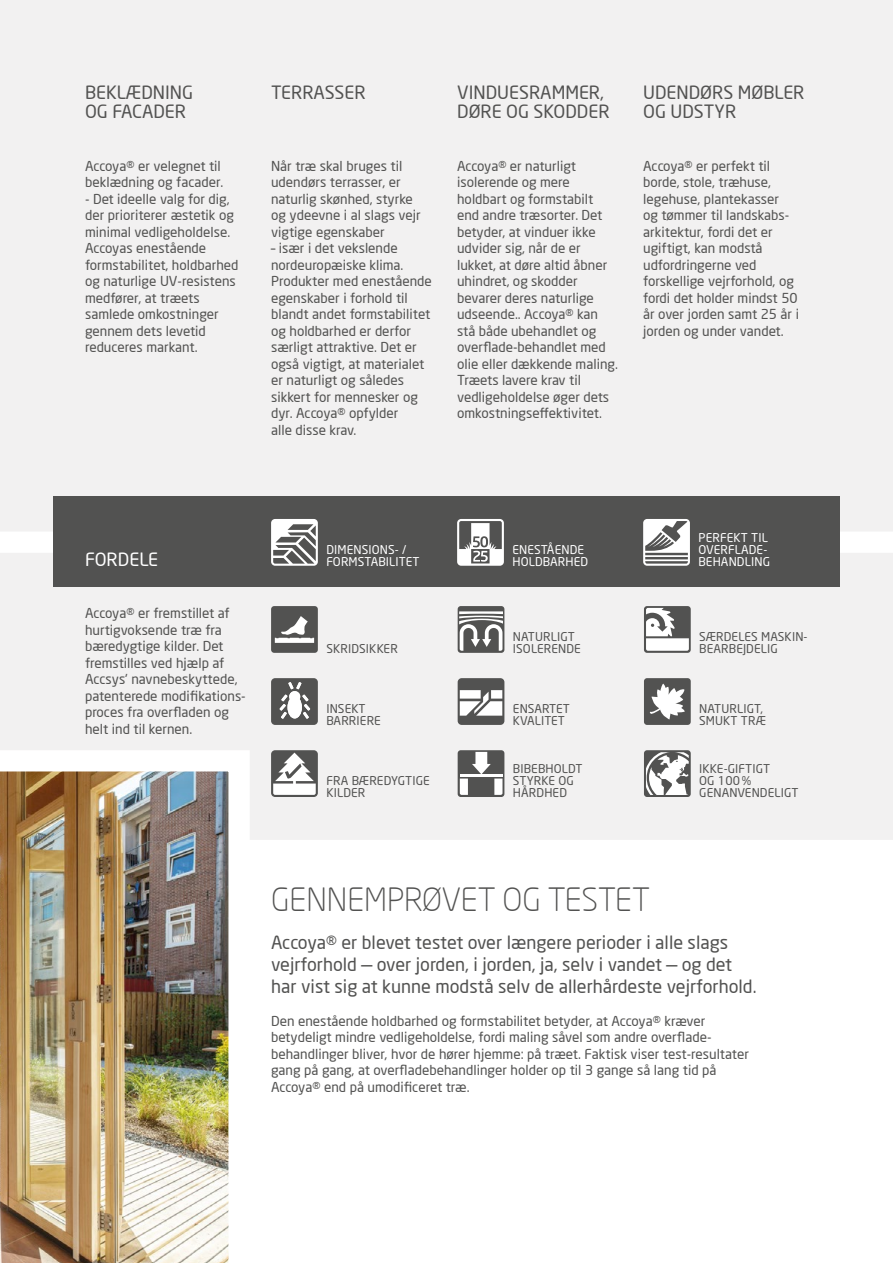
<style>
.page{position:relative;width:893px;height:1263px;background:#fff}
.page>*{position:absolute;margin:0;border:0;box-sizing:border-box;transform-origin:0 0}
.t1{font:300 31.5px "Neo Sans Pro";color:#525251}
.introduction{font:18px/21.6px "Neo Sans Pro";color:#525251}
.subheader{font:18px/19.5px "Neo Sans Pro";color:#525251}
.subheader-2{font:18px "Neo Sans Pro";color:#fff}
.body{font:13.5px/16.5px "Neo Sans Pro";color:#525251}
.subheader-3{font:13.5px/16.5px "Neo Sans Pro";color:#525251}
.icons{font:12px/12px "Neo Sans";letter-spacing:.01em;color:#525251}
.icons-2{font:12px/12px "Neo Sans";letter-spacing:.01em;color:#fff}
</style>
<div class="page">
<div style="left:0;top:0;width:893px;height:840px;background:#f2f1f1"></div>
<svg style="left:0;top:531px;width:893px;height:266px"></svg>
<svg style="left:458px;top:678px;width:46px;height:47px"></svg>
<svg style="left:271px;top:750px;width:47px;height:47px"></svg>
<svg style="left:271px;top:678px;width:47px;height:47px"></svg>
<div style="left:644px;top:750px;width:47px;height:47px;background:#525251;border-radius:3px"></div>
<svg style="left:646px;top:752px;width:43px;height:43px"></svg>
<div style="left:644px;top:606px;width:47px;height:47px;background:#525251;border-radius:3px"></div>
<svg style="left:646px;top:608px;width:43px;height:43px"></svg>
<svg style="left:458px;top:750px;width:46px;height:47px"></svg>
<svg style="left:460px;top:752px;width:42px;height:43px"></svg>
<div style="left:458px;top:606px;width:46px;height:47px;background:#525251;border-radius:3px"></div>
<svg style="left:459px;top:611px;width:44px;height:40px"></svg>
<div style="left:644px;top:678px;width:47px;height:47px;background:#525251;border-radius:3px"></div>
<svg style="left:649px;top:684px;width:36px;height:35px"></svg>
<div style="left:53px;top:497px;width:786px;height:90px;background:#525251"></div>
<svg style="left:271px;top:519px;width:47px;height:47px"></svg>
<div style="left:643px;top:519px;width:47px;height:47px;background:#fff;border-radius:4px"></div>
<svg style="left:645px;top:521px;width:43px;height:43px"></svg>
<div style="left:457px;top:519px;width:47px;height:47px;background:#fff;border-radius:4px"></div>
<svg style="left:459px;top:521px;width:43px;height:42px"></svg>
<svg style="left:271px;top:606px;width:47px;height:47px"></svg>
<img style="left:0;top:739px;width:260px;height:524px">
<p class="subheader" style="left:85px;top:82px;width:110px">BEKLÆDNING</p>
<p class="subheader" style="left:85px;top:102px;width:103px">OG FACADER</p>
<p class="body" style="left:85px;top:157px;width:140px">Accoya® er velegnet til beklædning og facader.</p>
<p class="body" style="left:85px;top:190px;width:155px">- Det ideelle valg for dig, der prioriterer æstetik og minimal vedligeholdelse.<br>Accoyas enestående formstabilitet, holdbarhed og naturlige UV-resistens medfører, at træets samlede omkostninger gennem dets levetid reduceres markant.</p>
<p class="subheader" style="left:271px;top:82px;width:96px">TERRASSER</p>
<p class="subheader" style="left:457px;top:82px;width:154px">VINDUESRAMMER,<br>DØRE OG SKODDER</p>
<p class="subheader" style="left:643px;top:82px;width:163px">UDENDØRS MØBLER<br>OG UDSTYR</p>
<p class="body" style="left:271px;top:157px;width:151px">Når træ skal bruges til udendørs terrasser, er naturlig skønhed, styrke og ydeevne i al slags vejr vigtige egenskaber</p>
<p class="body" style="left:271px;top:240px;width:134px">– især i det vekslende nordeuropæiske klima.</p>
<p class="body" style="left:271px;top:273px;width:162px">Produkter med enestående egenskaber i forhold til blandt andet formstabilitet og holdbarhed er derfor særligt attraktive. Det er også vigtigt, at materialet er naturligt og således sikkert for mennesker og dyr. Accoya® opfylder</p>
<p class="body" style="left:271px;top:421px;width:87px">alle disse krav.</p>
<p class="subheader-3" style="left:457px;top:157px;width:162px">Accoya® er naturligt isolerende og mere holdbart og formstabilt end andre træsorter. Det betyder, at vinduer ikke udvider sig, når de er lukket, at døre altid åbner uhindret, og skodder bevarer deres naturlige udseende.. Accoya® kan stå både ubehandlet og overflade-behandlet med olie eller dækkende maling.</p>
<p class="subheader-3" style="left:457px;top:372px;width:154px">Træets lavere krav til vedligeholdelse øger dets omkostningseffektivitet.</p>
<p class="body" style="left:643px;top:157px;width:157px">Accoya® er perfekt til borde, stole, træhuse, legehuse, plantekasser<br>og tømmer til landskabs&shy;arkitektur, fordi det er ugiftigt, kan modstå udfordringerne ved forskellige vejrforhold, og fordi det holder mindst 50 år over jorden samt 25 år i jorden og under vandet.</p>
<p class="subheader-2" style="left:85px;top:548px;width:75px">FORDELE</p>
<p class="body" style="left:85px;top:605px;width:162px">Accoya® er fremstillet af hurtigvoksende træ fra bæredygtige kilder. Det fremstilles ved hjælp af<br>Accsys' navnebeskyttede, patenterede modifikations&shy;proces fra overfladen og</p>
<p class="body" style="left:85px;top:720px;width:109px">helt ind til kernen.</p>
<p class="icons-2" style="left:326px;top:543px;width:82px">DIMENSIONS- /</p>
<p class="icons-2" style="left:326px;top:555px;width:95px">FORMSTABILITET</p>
<p class="icons" style="left:326px;top:642px;width:73px">SKRIDSIKKER</p>
<p class="icons" style="left:326px;top:702px;width:56px">INSEKT<br>BARRIERE</p>
<p class="icons" style="left:326px;top:774px;width:105px">FRA BÆREDYGTIGE<br>KILDER</p>
<p class="icons-2" style="left:512px;top:543px;width:77px">ENESTÅENDE<br>HOLDBARHED</p>
<p class="icons-2" style="left:698px;top:531px;width:73px">PERFEKT TIL<br>OVERFLADE-<br>BEHANDLING</p>
<p class="icons" style="left:513px;top:630px;width:69px">NATURLIGT<br>ISOLERENDE</p>
<p class="icons" style="left:513px;top:702px;width:59px">ENSARTET</p>
<p class="icons" style="left:513px;top:714px;width:54px">KVALITET</p>
<p class="icons" style="left:513px;top:762px;width:71px">BIBEBHOLDT<br>STYRKE OG<br>HÅRDHED</p>
<p class="icons" style="left:699px;top:630px;width:110px">SÆRDELES MASKIN-<br>BEARBEJDELIG</p>
<p class="icons" style="left:699px;top:702px;width:68px">NATURLIGT,<br>SMUKT TRÆ</p>
<p class="icons" style="left:699px;top:762px;width:101px">IKKE-GIFTIGT<br>OG 100%<br>GENANVENDELIGT</p>
<p class="t1" style="left:271px;top:880px;width:380px">GENNEMPRØVET OG TESTET</p>
<p class="introduction" style="left:271px;top:932px;width:487px">Accoya® er blevet testet over længere perioder i alle slags vejrforhold — over jorden, i jorden, ja, selv i vandet — og det har vist sig at kunne modstå selv de allerhårdeste vejrforhold.</p>
<p class="body" style="left:271px;top:1012px;width:479px">Den enestående holdbarhed og formstabilitet betyder, at Accoya® kræver betydeligt mindre vedligeholdelse, fordi maling såvel som andre overflade&shy;behandlinger bliver, hvor de hører hjemme: på træet. Faktisk viser test-resultater gang på gang, at overfladebehandlinger holder op til 3 gange så lang tid på Accoya® end på umodificeret træ.</p>
</div>
